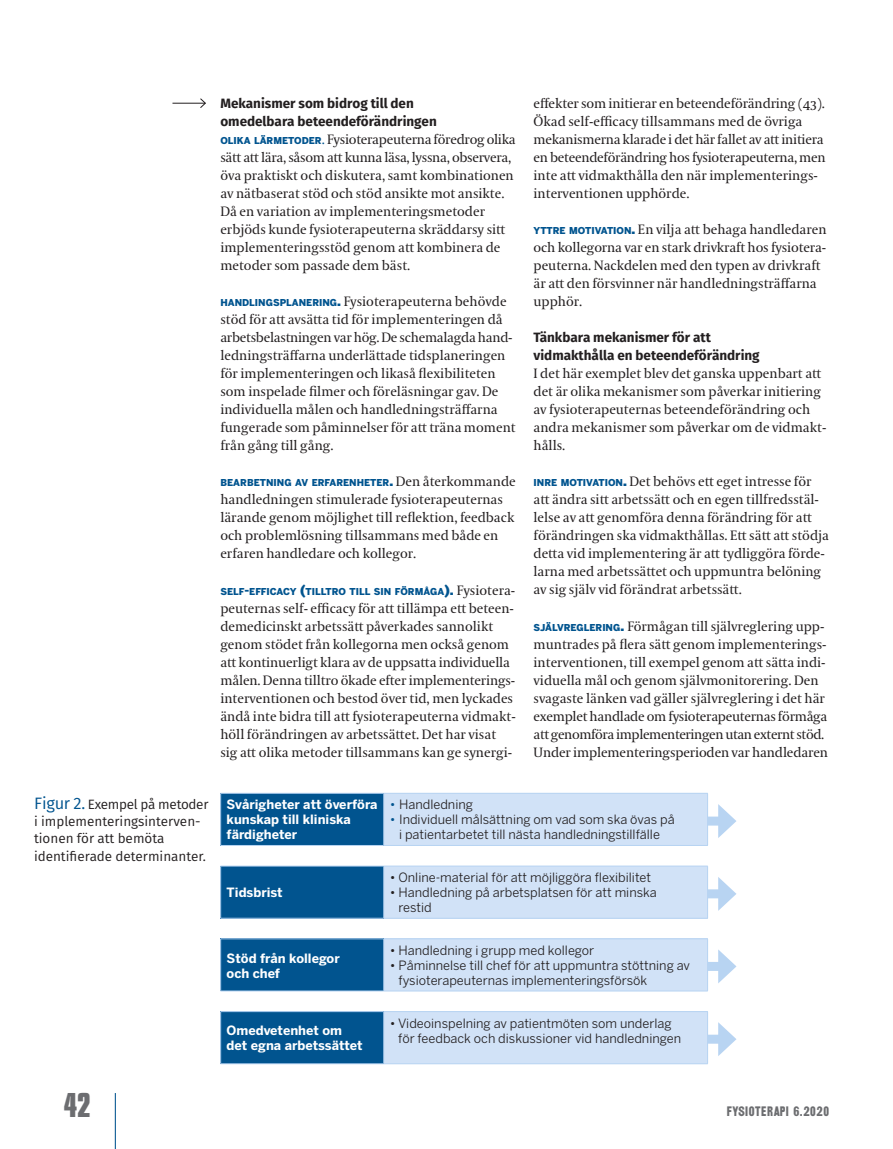
<style>
.page{position:relative;width:893px;height:1149px;background:#fff}
.page>*{position:absolute;margin:0;border:0;box-sizing:border-box;transform-origin:0 0}
.t1{font:700 31.5px "Compacta";color:#6c6d70}
.t2{font:13.5px/18px "Coranto 2";color:#231f20}
.t3{font:700 13.5px/18px "Fira Sans";color:#231f20}
.t4{font:13.5px/17.2px "Fira Sans";color:#231f20}
.t5{font:12.75px/15px "Benton Sans";color:#231f20}
.t6{font:700 12.75px/15px "Benton Sans";color:#fff}
.t7{font:12.75px "Railroad";letter-spacing:.05em;color:#6c6d70}
.t8{font:900 9.45px "Benton Sans";color:#01548f}
.s1{font-family:"Benton Sans";font-weight:900;font-size:9.45px;color:#01548f}
.s2{color:#01548f}
.s3{font-family:"Benton Sans";font-weight:900;color:#01548f}
.s4{font-size:13.5px}
.s5{font-family:"Coranto 2";font-weight:400;font-size:13.5px;color:#231f20}
.s6{font-size:16.5px;color:#01548f}
</style>
<div class="page">
<hr style="left:115px;top:1092px;width:1px;height:56px;background:#01548f">
<hr style="left:172px;top:103px;width:33px;height:1px;background:#231f20">
<svg style="left:200px;top:98px;width:6px;height:10px"></svg>
<div style="left:221px;top:793px;width:163px;height:52px;background:#01548f"></div>
<div style="left:384px;top:793px;width:324px;height:52px;background:#d1e2f7"></div>
<hr style="left:220px;top:792px;width:164px;height:1px;background:#b8d4f2">
<hr style="left:220px;top:793px;width:1px;height:52px;background:#b8d4f2">
<hr style="left:384px;top:792px;width:324px;height:1px;background:#b8d4f2">
<hr style="left:383px;top:793px;width:1px;height:52px;background:#b8d4f2">
<hr style="left:707px;top:793px;width:1px;height:52px;background:#b8d4f2">
<hr style="left:220px;top:845px;width:164px;height:1px;background:#b8d4f2">
<hr style="left:384px;top:845px;width:324px;height:1px;background:#b8d4f2">
<div style="left:708px;top:816px;width:17px;height:9px;background:#b8d4f2"></div>
<svg style="left:718px;top:804px;width:18px;height:33px"></svg>
<div style="left:221px;top:865px;width:163px;height:52px;background:#01548f"></div>
<div style="left:384px;top:865px;width:324px;height:52px;background:#d1e2f7"></div>
<hr style="left:220px;top:865px;width:164px;height:1px;background:#b8d4f2">
<hr style="left:220px;top:866px;width:1px;height:51px;background:#b8d4f2">
<hr style="left:384px;top:865px;width:324px;height:1px;background:#b8d4f2">
<hr style="left:383px;top:866px;width:1px;height:51px;background:#b8d4f2">
<hr style="left:707px;top:866px;width:1px;height:51px;background:#b8d4f2">
<hr style="left:220px;top:917px;width:164px;height:1px;background:#b8d4f2">
<hr style="left:384px;top:917px;width:324px;height:1px;background:#b8d4f2">
<div style="left:708px;top:889px;width:17px;height:9px;background:#b8d4f2"></div>
<svg style="left:718px;top:877px;width:18px;height:33px"></svg>
<div style="left:221px;top:938px;width:163px;height:52px;background:#01548f"></div>
<div style="left:384px;top:938px;width:324px;height:52px;background:#d1e2f7"></div>
<hr style="left:220px;top:938px;width:164px;height:1px;background:#b8d4f2">
<hr style="left:220px;top:938px;width:1px;height:52px;background:#b8d4f2">
<hr style="left:384px;top:938px;width:324px;height:1px;background:#b8d4f2">
<hr style="left:383px;top:938px;width:1px;height:52px;background:#b8d4f2">
<hr style="left:707px;top:938px;width:1px;height:52px;background:#b8d4f2">
<hr style="left:220px;top:990px;width:164px;height:1px;background:#b8d4f2">
<hr style="left:384px;top:990px;width:324px;height:1px;background:#b8d4f2">
<div style="left:708px;top:961px;width:17px;height:9px;background:#b8d4f2"></div>
<svg style="left:718px;top:949px;width:18px;height:34px"></svg>
<div style="left:221px;top:1011px;width:163px;height:52px;background:#01548f"></div>
<div style="left:384px;top:1011px;width:324px;height:52px;background:#d1e2f7"></div>
<hr style="left:220px;top:1011px;width:164px;height:1px;background:#b8d4f2">
<hr style="left:220px;top:1011px;width:1px;height:52px;background:#b8d4f2">
<hr style="left:384px;top:1011px;width:324px;height:1px;background:#b8d4f2">
<hr style="left:383px;top:1011px;width:1px;height:52px;background:#b8d4f2">
<hr style="left:707px;top:1011px;width:1px;height:52px;background:#b8d4f2">
<hr style="left:220px;top:1063px;width:164px;height:1px;background:#b8d4f2">
<hr style="left:384px;top:1063px;width:324px;height:1px;background:#b8d4f2">
<div style="left:708px;top:1034px;width:17px;height:9px;background:#b8d4f2"></div>
<svg style="left:718px;top:1022px;width:18px;height:33px"></svg>
<p class="t3" style="left:220px;top:95px;width:218px">Mekanismer som bidrog till den omedelbara beteendeförändringen</p>
<p class="t2" style="left:220px;top:131px;width:297px"><span class="s1">OLIKA LÄRMETODER</span><span class="s2">.</span> Fysioterapeuterna föredrog olika sätt att lära, såsom att kunna läsa, lyssna, observera, öva praktiskt och diskutera, samt kombinationen av nätbaserat stöd och stöd ansikte mot ansikte.<br>Då en variation av implementeringsmetoder erbjöds kunde fysioterapeuterna skräddarsy sitt implementeringsstöd genom att kombinera de metoder som passade dem bäst.</p>
<p class="t2" style="left:220px;top:293px;width:297px"><span class="s1">HANDLINGSPLANERING</span><span class="s3">.</span> Fysioterapeuterna behövde stöd för att avsätta tid för implementeringen då arbetsbelastningen var hög. De schemalagda hand&shy;ledningsträffarna underlättade tidsplaneringen för implementeringen och likaså flexibiliteten som inspelade filmer och föreläsningar gav. De individuella målen och handledningsträffarna fungerade som påminnelser för att träna moment från gång till gång.</p>
<p class="t8" style="left:220px;top:477px;width:297px">BEARBETNING AV ERFARENHETER<span class="s4">.</span> <span class="s5">Den återkommande</span></p>
<p class="t2" style="left:220px;top:491px;width:296px">handledningen stimulerade fysioterapeuternas lärande genom möjlighet till reflektion, feedback och problemlösning tillsammans med både en erfaren handledare och kollegor.</p>
<p class="t8" style="left:220px;top:585px;width:296px">SELF<span class="s4">-</span>EFFICACY <span class="s4">(</span>TILLTRO TILL SIN FÖRMÅGA<span class="s4">).</span> <span class="s5">Fysiotera-</span></p>
<p class="t2" style="left:220px;top:599px;width:297px">peuternas self- efficacy för att tillämpa ett beteen&shy;demedicinskt arbetssätt påverkades sannolikt genom stödet från kollegorna men också genom att kontinuerligt klara av de uppsatta individuella målen. Denna tilltro ökade efter implementerings&shy;interventionen och bestod över tid, men lyckades ändå inte bidra till att fysioterapeuterna vidmakt&shy;höll förändringen av arbetssättet. Det har visat sig att olika metoder tillsammans kan ge synergi-</p>
<p class="t2" style="left:534px;top:95px;width:294px">effekter som initierar en beteendeförändring (43).<br>Ökad self-efficacy tillsammans med de övriga mekanismerna klarade i det här fallet av att initiera en beteendeförändring hos fysioterapeuterna, men inte att vidmakthålla den när implementerings&shy;interventionen upphörde.</p>
<p class="t2" style="left:534px;top:221px;width:295px"><span class="s1">YTTRE MOTIVATION</span><span class="s3">.</span> En vilja att behaga handledaren och kollegorna var en stark drivkraft hos fysiotera&shy;peuterna. Nackdelen med den typen av drivkraft är att den försvinner när handledningsträffarna upphör.</p>
<p class="t3" style="left:534px;top:329px;width:228px">Tänkbara mekanismer för att vidmakthålla en beteendeförändring</p>
<p class="t2" style="left:534px;top:365px;width:294px">I det här exemplet blev det ganska uppenbart att det är olika mekanismer som påverkar initiering av fysioterapeuternas beteendeförändring och andra mekanismer som påverkar om de vidmakt&shy;hålls.</p>
<p class="t2" style="left:534px;top:473px;width:297px"><span class="s1">INRE MOTIVATION</span><span class="s3">.</span> Det behövs ett eget intresse för att ändra sitt arbetssätt och en egen tillfredsstäl&shy;lelse av att genomföra denna förändring för att förändringen ska vidmakthållas. Ett sätt att stödja detta vid implementering är att tydliggöra förde&shy;larna med arbetssättet och uppmuntra belöning av sig själv vid förändrat arbetssätt.</p>
<p class="t2" style="left:534px;top:617px;width:296px"><span class="s1">SJÄLVREGLERING</span><span class="s3">.</span> Förmågan till självreglering upp&shy;muntrades på flera sätt genom implementerings&shy;interventionen, till exempel genom att sätta indi&shy;viduella mål och genom självmonitorering. Den svagaste länken vad gäller självreglering i det här exemplet handlade om fysioterapeuternas förmåga att genomföra implementeringen utan externt stöd.<br>Under implementeringsperioden var handledaren</p>
<p class="t4" style="left:34px;top:796px;width:176px"><span class="s6">Figur 2.</span> Exempel på metoder i implementeringsinterven&shy;tionen för att bemöta identifierade determinanter.</p>
<p class="t6" style="left:227px;top:796px;width:152px">Svårigheter att överföra kunskap till kliniska färdigheter</p>
<p class="t5" style="left:390px;top:796px;width:85px"><span class="s2">•</span> Handledning</p>
<p class="t5" style="left:390px;top:811px;width:286px;text-align:center"><span class="s2">•</span> Individuell målsättning om vad som ska övas på i patientarbetet till nästa handledningstillfälle</p>
<p class="t6" style="left:227px;top:884px;width:57px">Tidsbrist</p>
<p class="t6" style="left:227px;top:949px;width:115px">Stöd från kollegor och chef</p>
<p class="t5" style="left:390px;top:869px;width:263px">• Online-material för att möjliggöra flexibilitet</p>
<p class="t5" style="left:399px;top:884px;width:260px;text-indent:-9px">• Handledning på arbetsplatsen för att minska restid</p>
<p class="t5" style="left:390px;top:942px;width:206px">• Handledning i grupp med kollegor</p>
<p class="t5" style="left:399px;top:957px;width:293px;text-indent:-9px">• Påminnelse till chef för att uppmuntra stöttning av fysioterapeuternas implementeringsförsök</p>
<p class="t6" style="left:227px;top:1022px;width:138px">Omedvetenhet om det egna arbetssättet</p>
<p class="t5" style="left:398px;top:1015px;width:284px;text-indent:-8px">• Videoinspelning av patientmöten som underlag för feedback och diskussioner vid handledningen</p>
<h1 class="t1" style="left:64px;top:1086px;width:28px">42</h1>
<p class="t7" style="left:727px;top:1103px;width:104px">FYSIOTERAPI 6.2020</p>
</div>
